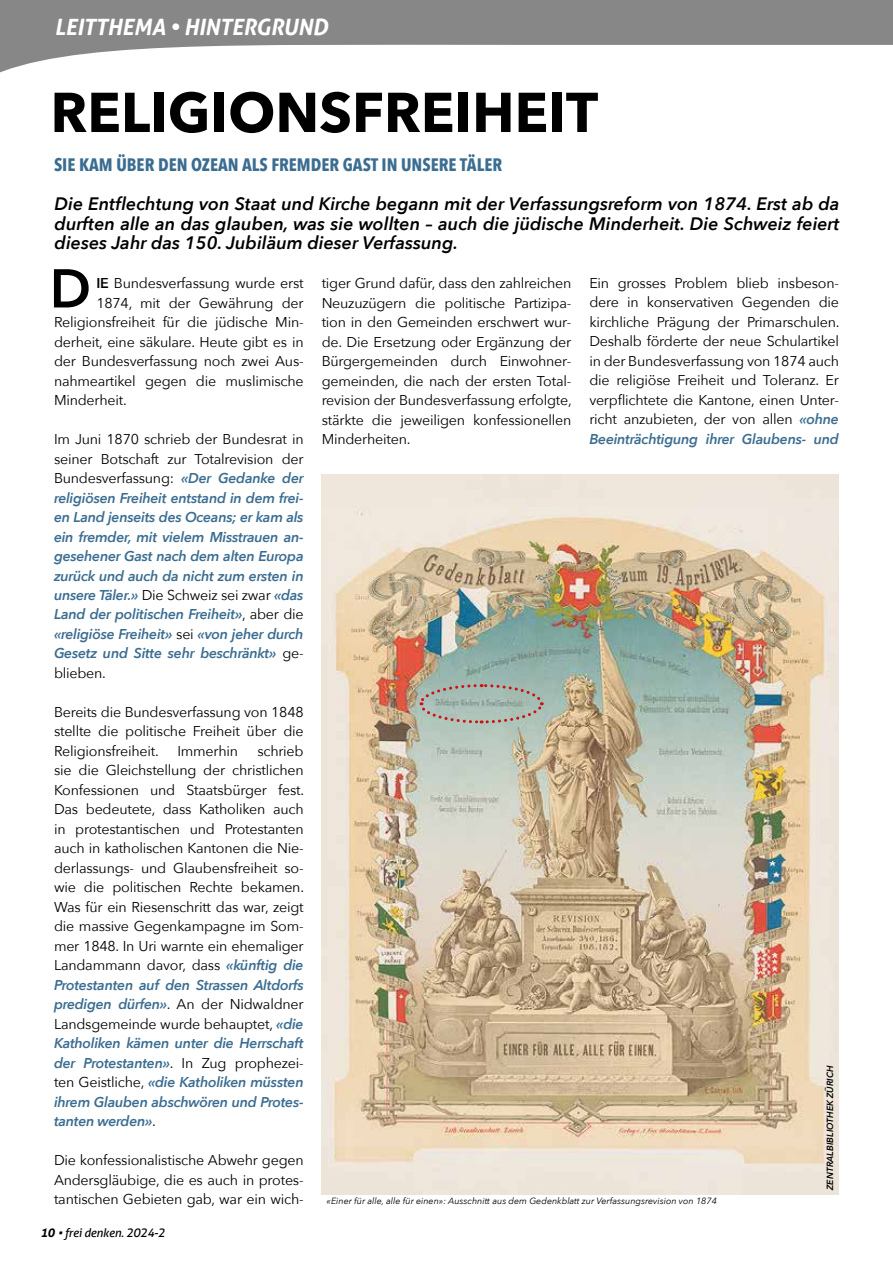
<style>
.page{position:relative;width:893px;height:1263px;background:#fff}
.page>*{position:absolute;margin:0;border:0;box-sizing:border-box;transform-origin:0 0}
.t1{font:700 55.5px "Avenir Next";color:#000}
.t2{font:600 54px "Avenir Next";color:#000}
.t3{font:italic 700 22.5px "Aller";letter-spacing:-.015em;color:#fff}
.t4{font:italic 600 18px/19.5px "Avenir Next";color:#000;text-align:justify}
.t5{font:700 18px "Avenir Next Condensed";color:#3b6d91}
.t6{font:14.25px/19.5px "Avenir Next";letter-spacing:-.015em;color:#000;text-align:justify}
.t7{font:italic 600 14.25px/19.5px "Avenir Next";letter-spacing:-.02em;color:#3b6d91;text-align:justify}
.t8{font:italic 12px "Aller";letter-spacing:-.02em;color:#000}
.t9{font:italic 9px "Avenir Next";color:#000}
.t10{font:italic 600 9px "Avenir Next";color:#000}
.s1{font-weight:600}
.s2{font-weight:400;font-style:normal;color:#000}
.s3{font-weight:600;font-style:italic;color:#3b6d91}
.s4{font-weight:700}
</style>
<div class="page">
<svg style="left:0;top:0;width:893px;height:73px;fill:#888787"></svg>
<img style="left:321px;top:474px;width:518px;height:720px">
<svg style="left:418px;top:683px;width:127px;height:42px"></svg>
<h3 class="t3" style="left:55px;top:13px;width:275px">LEITTHEMA • HINTERGRUND</h3>
<h1 class="t1" style="left:50px;top:65px;width:549px">RELIGIONSFREIHEIT</h1>
<p class="t5" style="left:54px;top:154px;width:450px">SIE KAM ÜBER DEN OZEAN ALS FREMDER GAST IN UNSERE TÄLER</p>
<p class="t4" style="left:55px;top:193px;width:786px">Die Entflechtung von Staat und Kirche begann mit der Verfassungsreform von 1874. Erst ab da durften alle an das glauben, was sie wollten – auch die jüdische Minderheit. Die Schweiz feiert dieses Jahr das 150. Jubiläum dieser Verfassung.</p>
<h2 class="t2" style="left:50px;top:242px;width:43px">D</h2>
<p class="t6" style="left:97px;top:273px;width:209px"><span class="s1">IE</span> Bundesverfassung wurde erst</p>
<p class="t6" style="left:97px;top:292px;width:209px">1874, mit der Gewährung der</p>
<p class="t6" style="left:54px;top:312px;width:251px">Religionsfreiheit für die jüdische Min-</p>
<p class="t6" style="left:54px;top:331px;width:251px">derheit, eine säkulare. Heute gibt es in</p>
<p class="t6" style="left:54px;top:351px;width:251px">der Bundesverfassung noch zwei Aus-</p>
<p class="t6" style="left:54px;top:370px;width:251px">nahmeartikel gegen die muslimische</p>
<p class="t6" style="left:54px;top:390px;width:74px">Minderheit.</p>
<p class="t7" style="left:54px;top:429px;width:251px"><span class="s2">Im Juni 1870 schrieb der Bundesrat in seiner Botschaft zur Totalrevision der Bundesverfassung:</span> «Der Gedanke der religiösen Freiheit entstand in dem frei&shy;en Land jenseits des Oceans; er kam als ein fremder, mit vielem Misstrauen an&shy;gesehener Gast nach dem alten Europa zurück und auch da nicht zum ersten in unsere Täler.» <span class="s2">Die Schweiz sei zwar</span> «das Land der politischen Freiheit»<span class="s2">, aber die </span>«religiöse Freiheit» <span class="s2">sei</span> «von jeher durch Gesetz und Sitte sehr beschränkt» <span class="s2">ge&shy;blieben.</span></p>
<p class="t6" style="left:54px;top:702px;width:251px">Bereits die Bundesverfassung von 1848 stellte die politische Freiheit über die Religionsfreiheit.</p>
<p class="t6" style="left:54px;top:741px;width:252px;text-indent:203px">schrieb sie die Gleichstellung der christlichen Konfessionen und Staatsbürger fest.<br>Das bedeutete, dass Katholiken auch in protestantischen und Protestanten auch in katholischen Kantonen die Nie&shy;derlassungs- und Glaubensfreiheit so&shy;wie die politischen Rechte bekamen.<br>Was für ein Riesenschritt das war, zeigt die massive Gegenkampagne im Som&shy;mer 1848. In Uri warnte ein ehemaliger Landammann davor, dass <span class="s3">«künftig die Protestanten auf den Strassen Altdorfs predigen dürfen»</span>. An der Nidwaldner Landsgemeinde wurde behauptet, <span class="s3">«die Katholiken kämen unter die Herrschaft der Protestanten»</span>. In Zug prophezei&shy;ten Geistliche, <span class="s3">«die Katholiken müssten ihrem Glauben abschwören und Protes&shy;tanten werden»</span>.</p>
<p class="t6" style="left:54px;top:1150px;width:251px">Die konfessionalistische Abwehr gegen Andersgläubige, die es auch in protes&shy;tantischen Gebieten gab, war ein wich-</p>
<p class="t6" style="left:177px;top:741px;width:62px">Immerhin</p>
<p class="t8" style="left:40px;top:1225px;width:126px"><span class="s4">10</span> • frei denken. 2024-2</p>
<p class="t6" style="left:322px;top:273px;width:252px">tiger Grund dafür, dass den zahlreichen Neuzuzügern die politische Partizipa&shy;tion in den Gemeinden erschwert wur&shy;de. Die Ersetzung oder Ergänzung der Bürgergemeinden durch Einwohner&shy;gemeinden, die nach der ersten Total&shy;revision der Bundesverfassung erfolgte, stärkte die jeweiligen konfessionellen Minderheiten.</p>
<p class="t6" style="left:589px;top:273px;width:252px">Ein grosses Problem blieb insbeson&shy;dere in konservativen Gegenden die kirchliche Prägung der Primarschulen.<br>Deshalb förderte der neue Schulartikel in der Bundesverfassung von 1874 auch die religiöse Freiheit und Toleranz. Er verpflichtete die Kantone, einen Unter&shy;richt anzubieten, der von allen <span class="s3">«ohne Beeinträchtigung ihrer Glaubens- und</span></p>
<p class="t9" style="left:327px;top:1193px;width:392px">«Einer für alle, alle für einen»: Ausschnitt aus dem Gedenkblatt zur Verfassungsrevision von 1874</p>
<p class="t10" style="left:822px;top:1190px;width:126px;rotate:-90deg">ZENTRALBIBLIOTHEK ZÜRICH</p>
</div>
